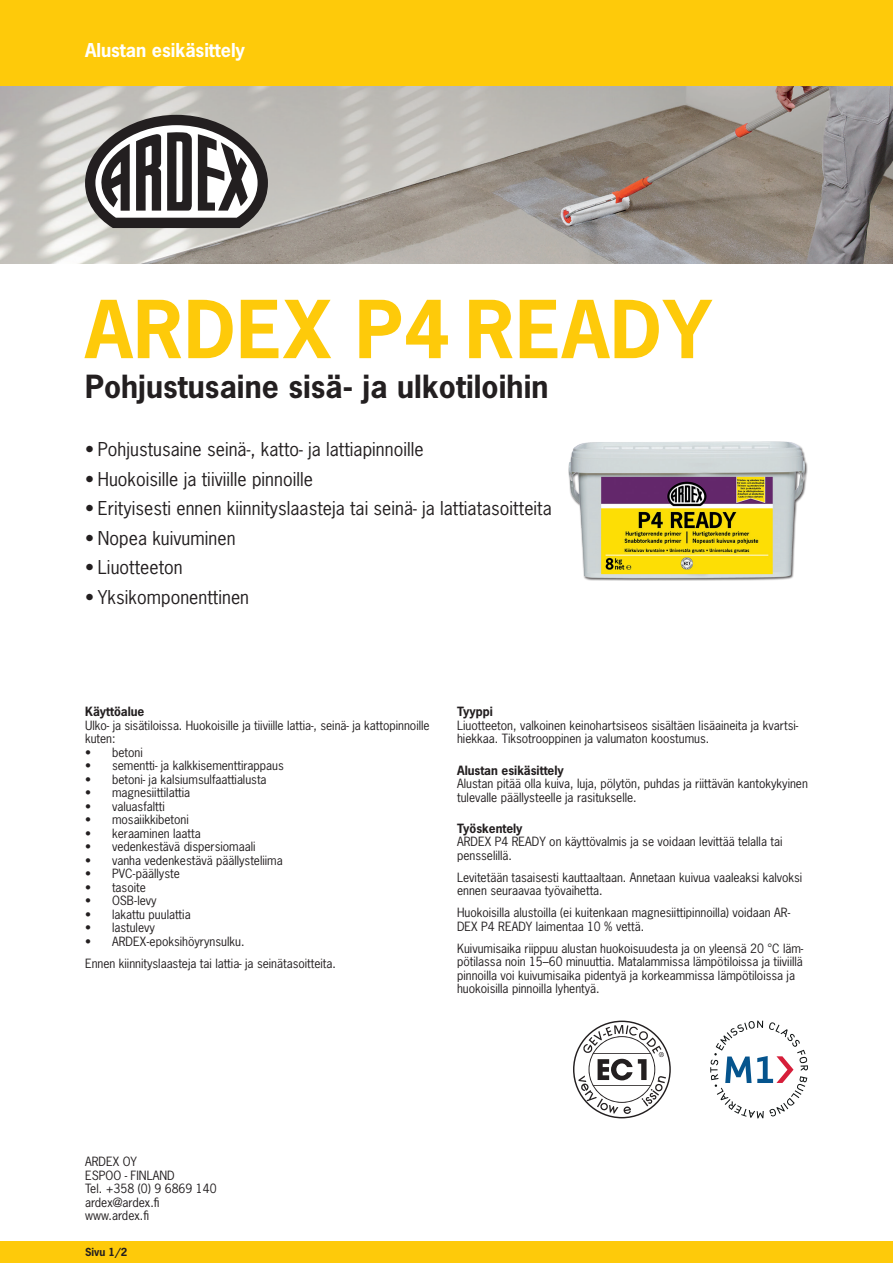
<style>
.page{position:relative;width:893px;height:1263px;background:#fff}
.page>*{position:absolute;margin:0;border:0;box-sizing:border-box;transform-origin:0 0}
.t1{font:700 75px "News Gothic Std";letter-spacing:.015em;color:#feca0a}
.t2{font:700 30px "News Gothic Std";letter-spacing:.005em;color:#231f20}
.t3{font:18px "News Gothic Std";letter-spacing:.005em;color:#231f20}
.t4{font:700 18px "News Gothic Std";color:#fff}
.t5{font:12px/13.5px "News Gothic Std";color:#231f20}
.t6{font:700 12px "News Gothic Std";color:#231f20}
.t7{font:700 10.5px "News Gothic Std";color:#231f20}
</style>
<div class="page">
<img style="left:0;top:85px;width:893px;height:179px">
<div style="left:0;top:0;width:893px;height:85px;background:#feca0a"></div>
<div style="left:0;top:1242px;width:893px;height:21px;background:#feca0a"></div>
<svg style="left:710px;top:1020px;width:98px;height:98px"></svg>
<svg style="left:573px;top:1020px;width:98px;height:98px"></svg>
<img style="left:568px;top:441px;width:240px;height:140px">
<svg style="left:85px;top:115px;width:183px;height:113px"></svg>
<h3 class="t4" style="left:85px;top:38px;width:162px">Alustan esikäsittely</h3>
<h1 class="t1" style="left:85px;top:280px;width:628px">ARDEX P4 READY</h1>
<h2 class="t2" style="left:85px;top:366px;width:465px">Pohjustusaine sisä- ja ulkotiloihin</h2>
<h3 class="t3" style="left:85px;top:438px;width:340px">• Pohjustusaine seinä-, katto- ja lattiapinnoille</h3>
<h3 class="t3" style="left:85px;top:467px;width:229px">• Huokoisille ja tiiviille pinnoille</h3>
<h3 class="t3" style="left:85px;top:497px;width:468px">• Erityisesti ennen kiinnityslaasteja tai seinä- ja lattiatasoitteita</h3>
<h3 class="t3" style="left:85px;top:526px;width:152px">• Nopea kuivuminen</h3>
<h3 class="t3" style="left:85px;top:556px;width:99px">• Liuotteeton</h3>
<h3 class="t3" style="left:85px;top:585px;width:166px">• Yksikomponenttinen</h3>
<p class="t6" style="left:85px;top:704px;width:61px">Käyttöalue</p>
<p class="t5" style="left:85px;top:718px;width:346px">Ulko- ja sisätiloissa. Huokoisille ja tiiviille lattia-, seinä- ja kattopinnoille kuten:</p>
<p class="t5" style="left:85px;top:745px;width:59px">• betoni</p>
<p class="t5" style="left:85px;top:759px;width:200px">• sementti- ja kalkkisementtirappaus</p>
<p class="t5" style="left:85px;top:772px;width:183px">• betoni- ja kalsiumsulfaattialusta</p>
<p class="t5" style="left:85px;top:786px;width:107px">• magnesiittilattia</p>
<p class="t5" style="left:85px;top:799px;width:81px">• valuasfaltti</p>
<p class="t5" style="left:85px;top:813px;width:105px">• mosaiikkibetoni</p>
<p class="t5" style="left:85px;top:826px;width:117px">• keraaminen laatta</p>
<p class="t5" style="left:85px;top:840px;width:172px">• vedenkestävä dispersiomaali</p>
<p class="t5" style="left:85px;top:853px;width:199px">• vanha vedenkestävä päällysteliima</p>
<p class="t5" style="left:85px;top:867px;width:96px">• PVC-päällyste</p>
<p class="t5" style="left:85px;top:880px;width:62px">• tasoite</p>
<p class="t5" style="left:85px;top:894px;width:73px">• OSB-levy</p>
<p class="t5" style="left:85px;top:907px;width:107px">• lakattu puulattia</p>
<p class="t5" style="left:85px;top:921px;width:71px">• lastulevy</p>
<p class="t5" style="left:85px;top:930px;width:252px;line-height:22px">• ARDEX-epoksihöyrynsulku.<br>Ennen kiinnityslaasteja tai lattia- ja seinätasoitteita.</p>
<p class="t6" style="left:457px;top:704px;width:37px">Tyyppi</p>
<p class="t5" style="left:457px;top:718px;width:343px">Liuotteeton, valkoinen keinohartsiseos sisältäen lisäaineita ja kvartsi&shy;hiekkaa. Tiksotrooppinen ja valumaton koostumus.</p>
<p class="t6" style="left:457px;top:762px;width:108px">Alustan esikäsittely</p>
<p class="t5" style="left:457px;top:777px;width:352px">Alustan pitää olla kuiva, luja, pölytön, puhdas ja riittävän kantokykyinen tulevalle päällysteelle ja rasitukselle.</p>
<p class="t6" style="left:457px;top:820px;width:67px">Työskentely</p>
<p class="t5" style="left:457px;top:835px;width:327px">ARDEX P4 READY on käyttövalmis ja se voidaan levittää telalla tai pensselillä.</p>
<p class="t5" style="left:457px;top:870px;width:347px">Levitetään tasaisesti kauttaaltaan. Annetaan kuivua vaaleaksi kalvoksi ennen seuraavaa työvaihetta.</p>
<p class="t5" style="left:457px;top:906px;width:335px">Huokoisilla alustoilla (ei kuitenkaan magnesiittipinnoilla) voidaan AR-<br>DEX P4 READY laimentaa 10 % vettä.</p>
<p class="t5" style="left:457px;top:941px;width:348px">Kuivumisaika riippuu alustan huokoisuudesta ja on yleensä 20 °C läm&shy;pötilassa noin 15–60 minuuttia. Matalammissa lämpötiloissa ja tiiviillä pinnoilla voi kuivumisaika pidentyä ja korkeammissa lämpötiloissa ja huokoisilla pinnoilla lyhentyä.</p>
<p class="t5" style="left:85px;top:1155px;width:133px">ARDEX OY<br>ESPOO - FINLAND<br>Tel. +358 (0) 9 6869 140 ardex@ardex.fi www.ardex.fi</p>
<p class="t7" style="left:85px;top:1245px;width:44px">Sivu 1/2</p>
</div>
